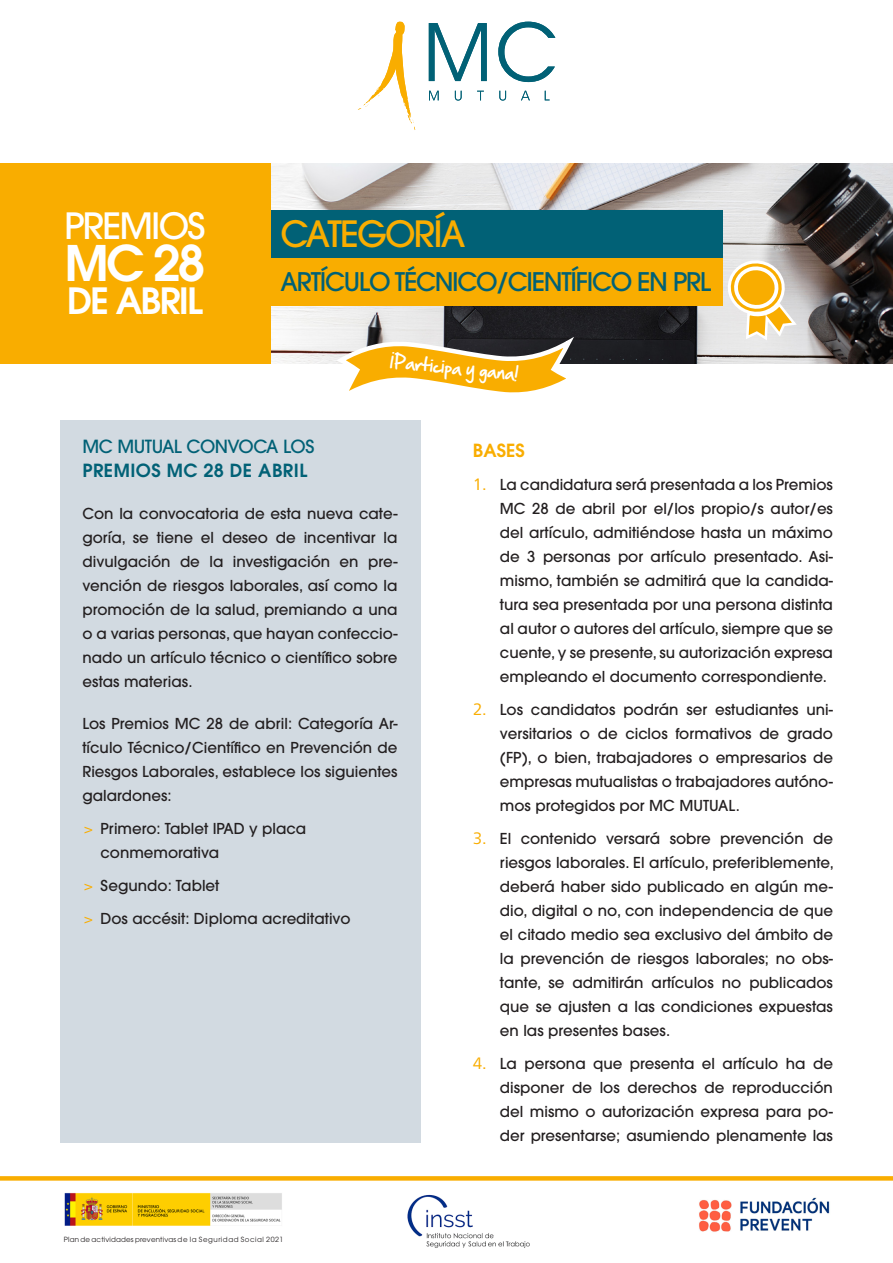
<style>
.page{position:relative;width:893px;height:1263px;background:#fff}
.page>*{position:absolute;margin:0;border:0;box-sizing:border-box;transform-origin:0 0}
.t1{font:600 48.75px "ITC Avant Garde Std";color:#fff}
.t2{font:500 36px "ITC Avant Garde Std";letter-spacing:-.05em;color:#f9ad00}
.t3{font:500 36px "ITC Avant Garde Std";letter-spacing:-.05em;color:#fff}
.t4{font:600 36px "ITC Avant Garde Std";letter-spacing:-.05em;color:#fff}
.t5{font:500 25.5px "ITC Avant Garde Std";letter-spacing:-.05em;color:#016176}
.Texto_normal{font:500 18px/24px "ITC Avant Garde Std";letter-spacing:-.025em;color:#016176}
.Texto_normal-2{font:600 18px "ITC Avant Garde Std";color:#f9ad00}
.t6{font:15.75px "Hand Of Sean";color:#fff}
.Texto_normal-3{font:500 15px/24px "ITC Avant Garde Std";color:#231f20;text-align:justify}
.t7{font:7.05px "ITC Avant Garde Pro";letter-spacing:.02em;color:#231f20}
.s1{font-weight:600}
.s2{font-family:"Frutiger Neue LT Pro";font-weight:400;color:#f9ad00}
.s3{font-family:"Frutiger Neue LT Pro";font-weight:400;font-size:16.5px;color:#f9ad00}
</style>
<div class="page">
<img style="left:270px;top:164px;width:623px;height:200px">
<div style="left:0;top:1176px;width:893px;height:5px;background:#f9ad00"></div>
<div style="left:270px;top:258px;width:452px;height:48px;background:#f9ad00"></div>
<div style="left:270px;top:210px;width:452px;height:48px;background:#016176"></div>
<div style="left:0;top:163px;width:270px;height:201px;background:#f9ad00"></div>
<svg style="left:332px;top:336px;width:250px;height:57px"></svg>
<svg style="left:358px;top:22px;width:58px;height:108px"></svg>
<svg style="left:498px;top:22px;width:57px;height:60px"></svg>
<svg style="left:455px;top:91px;width:7px;height:10px"></svg>
<svg style="left:477px;top:91px;width:7px;height:9px"></svg>
<svg style="left:499px;top:91px;width:7px;height:10px"></svg>
<svg style="left:521px;top:91px;width:9px;height:9px"></svg>
<svg style="left:545px;top:91px;width:5px;height:9px"></svg>
<svg style="left:429px;top:23px;width:58px;height:58px"></svg>
<svg style="left:429px;top:91px;width:10px;height:9px"></svg>
<svg style="left:726px;top:259px;width:73px;height:84px"></svg>
<img style="left:407px;top:1194px;width:123px;height:54px">
<img style="left:699px;top:1197px;width:131px;height:35px">
<img style="left:64px;top:1193px;width:218px;height:33px">
<div style="left:60px;top:420px;width:360px;height:723px;background:#d2dae1"></div>
<h2 class="t3" style="left:65px;top:203px;width:142px">PREMIOS</h2>
<h2 class="t2" style="left:280px;top:211px;width:187px">CATEGORÍA</h2>
<h1 class="t1" style="left:65px;top:231px;width:142px">MC 28</h1>
<h2 class="t4" style="left:67px;top:278px;width:137px">DE ABRIL</h2>
<h3 class="t5" style="left:280px;top:266px;width:432px">ARTÍCULO TÉCNICO/CIENTÍFICO EN PRL</h3>
<p class="t6" style="left:392px;top:347px;width:130px;rotate:6deg">¡Participa y gana!</p>
<p class="Texto_normal" style="left:82px;top:434px;width:233px">MC MUTUAL CONVOCA LOS<br><span class="s1">PREMIOS MC 28 DE ABRIL</span></p>
<p class="Texto_normal-3" style="left:82px;top:501px;width:317px">Con la convocatoria de esta nueva cate&shy;goría, se tiene el deseo de incentivar la divulgación de la investigación en pre&shy;vención de riesgos laborales, así como la promoción de la salud, premiando a una o a varias personas, que hayan confeccio&shy;nado un artículo técnico o científico sobre estas materias.</p>
<p class="Texto_normal-3" style="left:82px;top:711px;width:317px">Los Premios MC 28 de abril: Categoría Ar&shy;tículo Técnico/Científico en Prevención de Riesgos Laborales, establece los siguientes galardones:</p>
<p class="Texto_normal-3" style="left:100px;top:816px;width:207px;text-indent:-16px"><span class="s2">&gt;</span> Primero: Tablet IPAD y placa conmemorativa</p>
<p class="Texto_normal-3" style="left:84px;top:873px;width:137px"><span class="s2">&gt;</span> Segundo: Tablet</p>
<p class="Texto_normal-3" style="left:84px;top:906px;width:268px"><span class="s2">&gt;</span> Dos accésit: Diploma acreditativo</p>
<p class="t7" style="left:64px;top:1235px;width:221px">Plan de actividades preventivas de la Seguridad Social 2021</p>
<p class="Texto_normal-2" style="left:473px;top:439px;width:53px">BASES</p>
<p class="Texto_normal-3" style="left:500px;top:473px;width:335px;text-indent:-27px"><span class="s3">1.</span> La candidatura será presentada a los Premios MC 28 de abril por el/los propio/s autor/es del artículo, admitiéndose hasta un máximo de 3 personas por artículo presentado. Asi&shy;mismo, también se admitirá que la candida&shy;tura sea presentada por una persona distinta al autor o autores del artículo, siempre que se cuente, y se presente, su autorización expresa empleando el documento correspondiente.</p>
<p class="Texto_normal-3" style="left:500px;top:698px;width:335px;text-indent:-27px"><span class="s3">2.</span> Los candidatos podrán ser estudiantes uni&shy;versitarios o de ciclos formativos de grado (FP), o bien, trabajadores o empresarios de empresas mutualistas o trabajadores autóno&shy;mos protegidos por MC MUTUAL.</p>
<p class="Texto_normal-3" style="left:500px;top:827px;width:336px;text-indent:-27px"><span class="s3">3.</span> El contenido versará sobre prevención de riesgos laborales. El artículo, preferiblemente, deberá haber sido publicado en algún me&shy;dio, digital o no, con independencia de que el citado medio sea exclusivo del ámbito de la prevención de riesgos laborales; no obs&shy;tante, se admitirán artículos no publicados que se ajusten a las condiciones expuestas en las presentes bases.</p>
<p class="Texto_normal-3" style="left:500px;top:1052px;width:335px;text-indent:-27px"><span class="s3">4.</span> La persona que presenta el artículo ha de disponer de los derechos de reproducción del mismo o autorización expresa para po&shy;der presentarse; asumiendo plenamente las</p>
</div>
